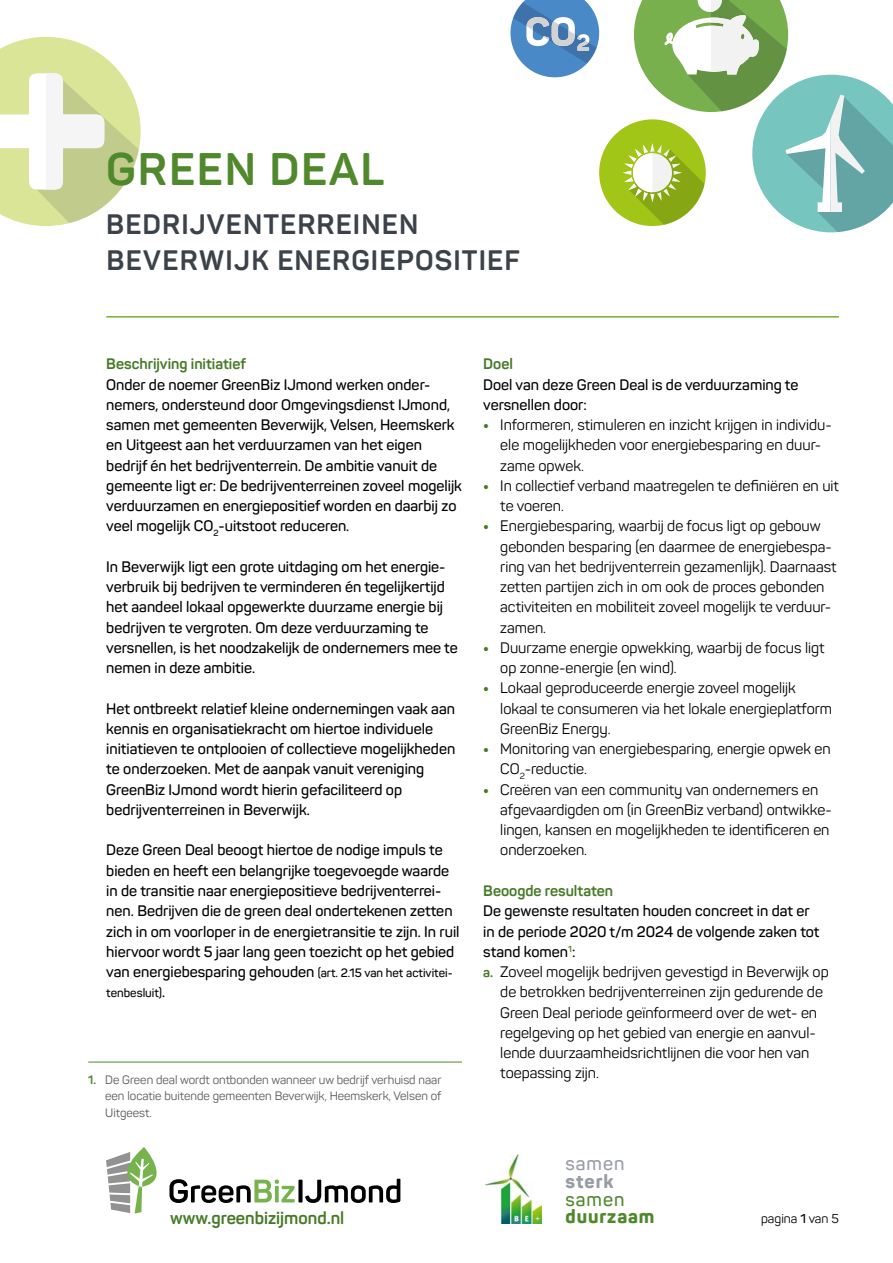
<style>
.page{position:relative;width:893px;height:1263px;background:#fff}
.page>*{position:absolute;margin:0;border:0;box-sizing:border-box;transform-origin:0 0}
.t1{font:700 45px "Panton";letter-spacing:.04em;color:#50882c}
.t2{font:700 27.75px/36px "Panton";letter-spacing:.04em;color:#3c4249}
.t3{font:800 18.9px "Panton";letter-spacing:.05em;color:#50882c}
.t4{font:600 18.9px "Panton";letter-spacing:.05em;color:#989da5}
.t5{font:800 18.9px "Panton";letter-spacing:.05em;color:#989da5}
.t6{font:600 18.9px "Panton";letter-spacing:.05em;color:#50882c}
.t7{font:700 17.25px "Panton";color:#477a28}
.t8{font:600 15px/20.2px "Panton";color:#000}
.t9{font:15px/20.2px "Panton";color:#000}
.t10{font:700 15px "Panton";color:#477a28}
.t11{font:12.75px "Panton";color:#000}
.t12{font:12px/16.5px "Panton";color:#575756;text-align:justify}
.t13{font:600 12px "Panton";color:#000}
.s1{font-size:12px}
.s2{font-size:15px}
.s3{font-weight:700;color:#50882c}
.s4{font-weight:800;color:#477a28}
.s5{font-weight:700;font-size:13.5px;color:#477a28}
.s6{font-weight:600}
</style>
<div class="page">
<img style="left:485px;top:1154px;width:56px;height:70px">
<div style="left:599px;top:119px;width:107px;height:107px;background:#a2c617;border-radius:50%"></div>
<svg style="left:623px;top:0;width:270px;height:232px"></svg>
<svg style="left:510px;top:0;width:89px;height:77px"></svg>
<svg style="left:0;top:37px;width:141px;height:189px"></svg>
<hr style="left:106px;top:316px;width:733px;height:2px;background:#78b22b">
<div style="left:298px;top:1180px;width:5px;height:22px;background:#000"></div>
<svg style="left:305px;top:1179px;width:95px;height:24px"></svg>
<svg style="left:106px;top:1147px;width:189px;height:66px"></svg>
<hr style="left:88px;top:1062px;width:374px;height:1px;background:#50882c">
<h1 class="t1" style="left:106px;top:141px;width:279px">GREEN DEAL</h1>
<h2 class="t2" style="left:106px;top:206px;width:415px">BEDRIJVENTERREINEN<br>BEVERWIJK ENERGIEPOSITIEF</h2>
<p class="t10" style="left:106px;top:355px;width:141px">Beschrijving initiatief</p>
<p class="t8" style="left:106px;top:374px;width:357px">Onder de noemer GreenBiz IJmond werken onder&shy;nemers, ondersteund door Omgevingsdienst IJmond, samen met gemeenten Beverwijk, Velsen, Heemskerk en Uitgeest aan het verduurzamen van het eigen bedrijf én het bedrijventerrein. De ambitie vanuit de gemeente ligt er: De bedrijventerreinen zoveel mogelijk verduurzamen en energiepositief worden en daarbij zo veel mogelijk CO<sub>2</sub>-uitstoot reduceren.</p>
<p class="t8" style="left:106px;top:556px;width:353px">In Beverwijk ligt een grote uitdaging om het energie&shy;verbruik bij bedrijven te verminderen én tegelijkertijd het aandeel lokaal opgewerkte duurzame energie bij bedrijven te vergroten. Om deze verduurzaming te versnellen, is het noodzakelijk de ondernemers mee te nemen in deze ambitie.</p>
<p class="t8" style="left:106px;top:698px;width:350px">Het ontbreekt relatief kleine ondernemingen vaak aan kennis en organisatiekracht om hiertoe individuele initiatieven te ontplooien of collectieve mogelijkheden te onderzoeken. Met de aanpak vanuit vereniging GreenBiz IJmond wordt hierin gefaciliteerd op bedrijventerreinen in Beverwijk.</p>
<p class="t8" style="left:106px;top:840px;width:355px">Deze Green Deal beoogt hiertoe de nodige impuls te bieden en heeft een belangrijke toegevoegde waarde in de transitie naar energiepositieve bedrijventerrei&shy;nen. Bedrijven die de green deal ondertekenen zetten zich in om voorloper in de energietransitie te zijn. In ruil hiervoor wordt 5 jaar lang geen toezicht op het gebied van energiebesparing gehouden <span class="s1">(art. 2.15 van het activitei-</span></p>
<p class="t13" style="left:106px;top:985px;width:60px">tenbesluit)<span class="s2">.</span></p>
<p class="t12" style="left:105px;top:1071px;width:338px;text-indent:-17px"><span class="s3">1.</span> De Green deal wordt ontbonden wanneer uw bedrijf verhuisd naar een locatie buitende gemeenten Beverwijk, Heemskerk, Velsen of Uitgeest.</p>
<p class="t10" style="left:483px;top:355px;width:31px">Doel</p>
<p class="t8" style="left:483px;top:374px;width:317px">Doel van deze Green Deal is de verduurzaming te versnellen door:</p>
<p class="t9" style="left:500px;top:415px;width:333px;text-indent:-17px"><span class="s4">•</span> Informeren, stimuleren en inzicht krijgen in individu&shy;ele mogelijkheden voor energiebesparing en duur&shy;zame opwek.</p>
<p class="t9" style="left:500px;top:475px;width:340px;text-indent:-17px"><span class="s4">•</span> In collectief verband maatregelen te definiëren en uit te voeren.</p>
<p class="t9" style="left:500px;top:516px;width:338px;text-indent:-17px"><span class="s4">•</span> Energiebesparing, waarbij de focus ligt op gebouw gebonden besparing (en daarmee de energiebespa&shy;ring van het bedrijventerrein gezamenlijk). Daarnaast zetten partijen zich in om ook de proces gebonden activiteiten en mobiliteit zoveel mogelijk te verduur&shy;zamen.</p>
<p class="t9" style="left:500px;top:637px;width:326px;text-indent:-17px"><span class="s4">•</span> Duurzame energie opwekking, waarbij de focus ligt op zonne-energie (en wind).</p>
<p class="t9" style="left:500px;top:678px;width:333px;text-indent:-17px"><span class="s4">•</span> Lokaal geproduceerde energie zoveel mogelijk lokaal te consumeren via het lokale energieplatform<br>GreenBiz Energy.</p>
<p class="t9" style="left:500px;top:739px;width:332px;text-indent:-17px"><span class="s4">•</span> Monitoring van energiebesparing, energie opwek en<br>CO<sub>2</sub>-reductie.</p>
<p class="t9" style="left:500px;top:779px;width:333px;text-indent:-17px"><span class="s4">•</span> Creëren van een community van ondernemers en afgevaardigden om (in GreenBiz verband) ontwikke&shy;lingen, kansen en mogelijkheden te identificeren en onderzoeken.</p>
<p class="t10" style="left:483px;top:881px;width:132px">Beoogde resultaten</p>
<p class="t8" style="left:483px;top:901px;width:328px">De gewenste resultaten houden concreet in dat er</p>
<p class="t8" style="left:483px;top:921px;width:338px">in de periode 2020 t/m 2024 de volgende zaken tot</p>
<p class="t8" style="left:483px;top:941px;width:94px">stand komen<sup>1</sup>:</p>
<p class="t9" style="left:483px;top:961px;width:347px"><span class="s5">a.</span> Zoveel mogelijk bedrijven gevestigd in Beverwijk op</p>
<p class="t9" style="left:500px;top:982px;width:324px">de betrokken bedrijventerreinen zijn gedurende de</p>
<p class="t9" style="left:500px;top:1002px;width:318px">Green Deal periode geïnformeerd over de wet- en</p>
<p class="t9" style="left:500px;top:1022px;width:317px">regelgeving op het gebied van energie en aanvul-</p>
<p class="t9" style="left:500px;top:1042px;width:311px">lende duurzaamheidsrichtlijnen die voor hen van</p>
<p class="t9" style="left:500px;top:1063px;width:100px">toepassing zijn.</p>
<p class="t4" style="left:566px;top:1152px;width:60px">samen</p>
<p class="t5" style="left:566px;top:1169px;width:50px">sterk</p>
<p class="t6" style="left:566px;top:1187px;width:60px">samen</p>
<p class="t7" style="left:170px;top:1207px;width:176px">www.greenbizijmond.nl</p>
<p class="t3" style="left:566px;top:1205px;width:91px">duurzaam</p>
<p class="t11" style="left:761px;top:1210px;width:79px">pagina <span class="s6">1</span> van 5</p>
</div>
